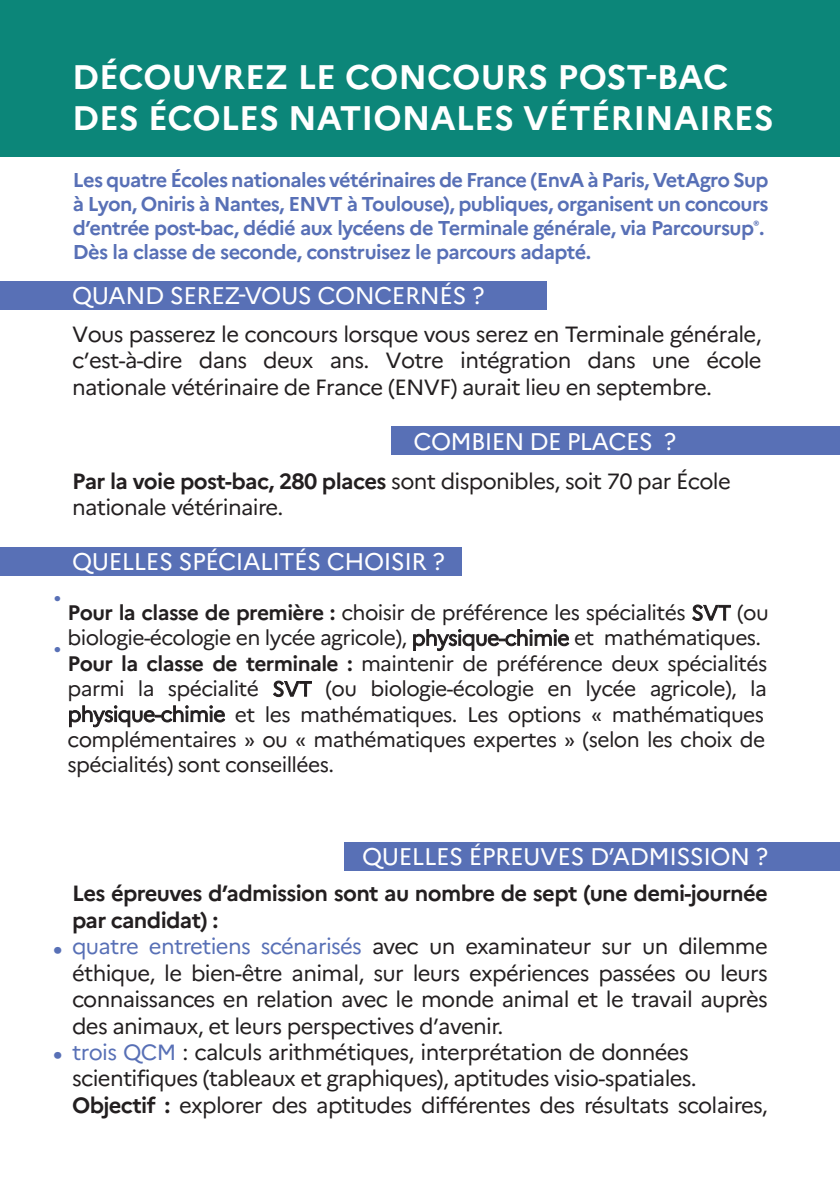
<style>
.page{position:relative;width:840px;height:1191px;background:#fff}
.page>*{position:absolute;margin:0;border:0;box-sizing:border-box;transform-origin:0 0}
.t1{font:700 34px "Marianne";color:#fff}
.t2{font:24px "Marianne";letter-spacing:-.02em;color:#fff}
.t3{font:22px/26.4px "Marianne";letter-spacing:-.03em;color:#231f20;text-align:justify}
.t4{font:700 22px/26.4px "Marianne";letter-spacing:-.03em;color:#231f20}
.t5{font:21px/25.4px "Marianne";letter-spacing:-.03em;color:#231f20}
.t6{font:21px "Marianne";color:#5870b6}
.t7{font:700 20px/24px "Marianne";letter-spacing:-.03em;color:#5870b6;text-align:justify}
.s1{font-weight:700}
.s2{font-weight:700;color:#5870b6}
.s3{color:#5870b6}
</style>
<div class="page">
<div style="left:344px;top:842px;width:495px;height:28px;background:#5870b6"></div>
<div style="left:0;top:0;width:839px;height:156px;background:#0c8679"></div>
<div style="left:0;top:547px;width:461px;height:28px;background:#5870b6"></div>
<div style="left:391px;top:426px;width:448px;height:28px;background:#5870b6"></div>
<div style="left:0;top:281px;width:546px;height:29px;background:#5870b6"></div>
<p class="t1" style="left:72px;top:56px;width:657px">DÉCOUVREZ LE CONCOURS POST-BAC</p>
<p class="t1" style="left:72px;top:97px;width:702px">DES ÉCOLES NATIONALES VÉTÉRINAIRES</p>
<p class="t7" style="left:73px;top:168px;width:696px">Les quatre Écoles nationales vétérinaires de France (EnvA à Paris, VetAgro Sup à Lyon, Oniris à Nantes, ENVT à Toulouse), publiques, organisent un concours d’entrée post-bac, dédié aux lycéens de Terminale générale, via Parcoursup<sup>®</sup>.</p>
<p class="t7" style="left:73px;top:240px;width:519px">Dès la classe de seconde, construisez le parcours adapté.</p>
<p class="t2" style="left:72px;top:280px;width:413px">QUAND SEREZ-VOUS CONCERNÉS ?</p>
<p class="t3" style="left:72px;top:321px;width:690px">Vous passerez le concours lorsque vous serez en Terminale générale, c’est-à-dire dans deux ans. Votre intégration dans une école nationale vétérinaire de France (ENVF) aurait lieu en septembre.</p>
<p class="t2" style="left:413px;top:427px;width:264px">COMBIEN DE PLACES ?</p>
<p class="t3" style="left:72px;top:467px;width:660px"><span class="s1">Par la voie post-bac, 280 places</span> sont disponibles, soit 70 par École nationale vétérinaire.</p>
<p class="t2" style="left:72px;top:547px;width:374px">QUELLES SPÉCIALITÉS CHOISIR ?</p>
<p class="t5" style="left:68px;top:600px;width:702px"><span class="s1">Pour la classe de première :</span> choisir de préférence les spécialités SVT (ou biologie-écologie en lycée agricole), physique-chimie et mathématiques.<br><span class="s1">Pour la classe de terminale :</span> maintenir de préférence deux spécialités parmi la spécialité SVT (ou biologie-écologie en lycée agricole), la physique-chimie et les mathématiques. Les options « mathématiques complémentaires » ou « mathématiques expertes » (selon les choix de spécialités) sont conseillées.</p>
<p class="t6" style="left:54px;top:584px;width:9px">•</p>
<p class="t6" style="left:54px;top:634px;width:9px">•</p>
<p class="t2" style="left:362px;top:842px;width:407px">QUELLES ÉPREUVES D’ADMISSION ?</p>
<p class="t4" style="left:72px;top:880px;width:697px">Les épreuves d’admission sont au nombre de sept (une demi-journée par candidat) :</p>
<p class="t3" style="left:72px;top:933px;width:697px;text-indent:-19px"><span class="s2">•</span> <span class="s3">quatre entretiens scénarisés</span> avec un examinateur sur un dilemme éthique, le bien-être animal, sur leurs expériences passées ou leurs connaissances en relation avec le monde animal et le travail auprès des animaux, et leurs perspectives d’avenir.</p>
<p class="t3" style="left:72px;top:1038px;width:697px;text-align:left;text-indent:-19px"><span class="s2">•</span> <span class="s3">trois QCM</span> : calculs arithmétiques, interprétation de données scientifiques (tableaux et graphiques), aptitudes visio-spatiales.<br><span class="s1">Objectif :</span> explorer des aptitudes différentes des résultats scolaires,</p>
</div>
